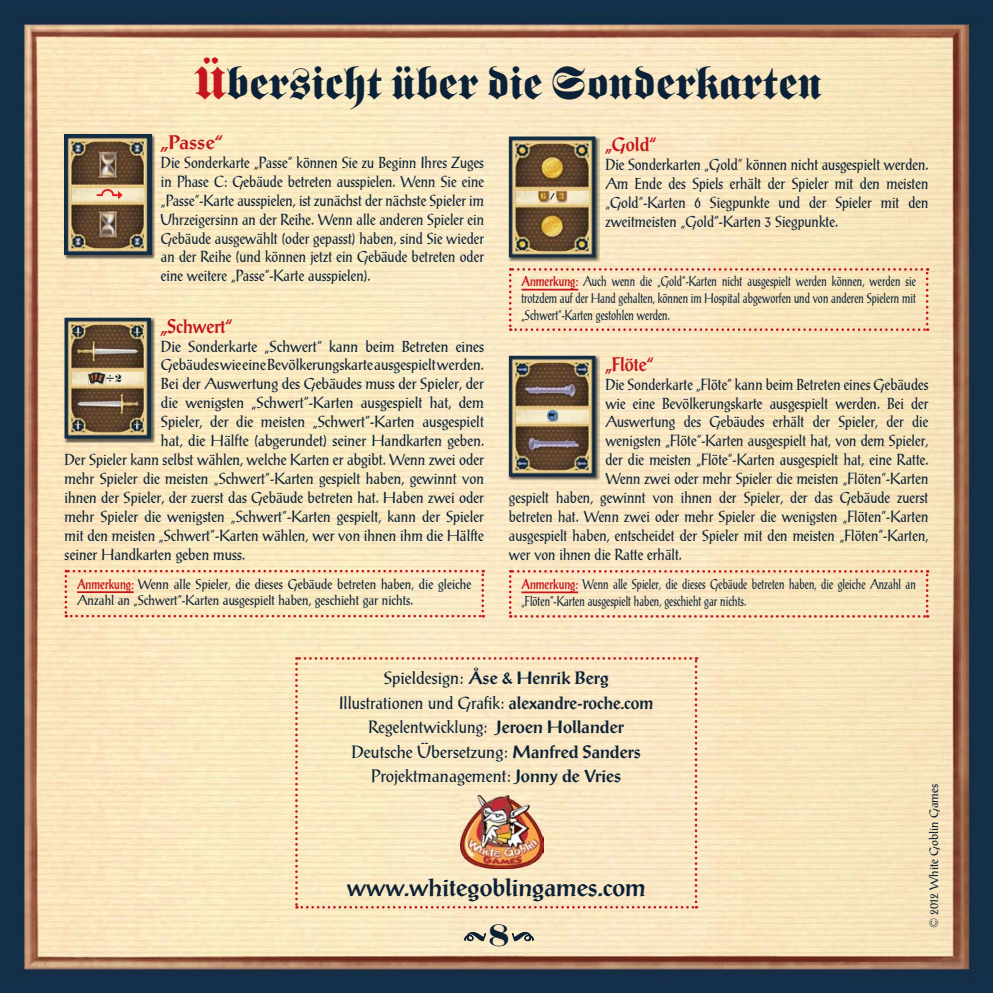
<style>
.page{position:relative;width:993px;height:993px;background:#fff}
.page>*{position:absolute;margin:0;border:0;box-sizing:border-box;transform-origin:0 0}
.t1{font:45.5px "Fette Fraktur";color:#0b2137}
.t2{font:31.5px "Fette Fraktur";color:#0b2137}
.t3{font:500 24.5px "Post Antiqua BE";color:#0b2137}
.t4{font:500 19.25px "Post Antiqua BE";color:#c4161c;scale:.9 1}
.t5{font:500 19.25px "Post Antiqua BE";color:#c4161c;scale:1.05 1}
.t6{font:17.5px/24.5px "Post Antiqua BE";color:#0b2137;text-align:center}
.t7{font:15.75px/18.9px "Post Antiqua BE";color:#0b2137;text-align:justify;scale:.9 1}
.t8{font:15.75px "Post Antiqua BE";color:#0b2137;scale:.93 1}
.t9{font:15.75px "Post Antiqua BE";color:#0b2137;scale:.95 1}
.t10{font:14px/16.8px "Post Antiqua BE";color:#0b2137;text-align:justify;scale:.75 1}
.t11{font:14px/16.8px "Post Antiqua BE";color:#0b2137;scale:.9 1}
.t12{font:12.25px "Post Antiqua BE";color:#0b2137}
.t13{font:10.67px "Fette Fraktur";color:#0b2137}
.s1{color:#c4161c}
.s2{font-weight:500;color:#c4161c}
.s3{font-weight:500}
</style>
<div class="page">
<img style="left:0;top:0;width:992px;height:992px">
<svg style="left:464px;top:931px;width:21px;height:10px"></svg>
<svg style="left:512px;top:931px;width:21px;height:10px"></svg>
<svg style="left:64px;top:569px;width:420px;height:48px;background:#f7dfb9"></svg>
<svg style="left:508px;top:268px;width:420px;height:63px;background:#f6dfba"></svg>
<svg style="left:508px;top:570px;width:420px;height:47px;background:#f6ddb8"></svg>
<img style="left:64px;top:317px;width:91px;height:125px">
<img style="left:64px;top:317px;width:87px;height:121px">
<svg style="left:88px;top:372px;width:26px;height:12px"></svg>
<img style="left:508px;top:136px;width:91px;height:125px">
<img style="left:508px;top:136px;width:87px;height:121px">
<svg style="left:538px;top:191px;width:29px;height:11px"></svg>
<img style="left:64px;top:133px;width:91px;height:125px">
<img style="left:64px;top:134px;width:87px;height:121px">
<svg style="left:95px;top:188px;width:28px;height:11px"></svg>
<img style="left:508px;top:355px;width:91px;height:125px">
<img style="left:508px;top:356px;width:87px;height:120px">
<svg style="left:547px;top:410px;width:11px;height:11px"></svg>
<svg style="left:295px;top:657px;width:402px;height:251px;background:#f8e6c1"></svg>
<img style="left:460px;top:794px;width:83px;height:74px">
<h1 class="t1" style="left:196px;top:57px;width:627px"><span class="s1">Ü</span>bersicht über die Sonderkarten</h1>
<p class="t5" style="left:161px;top:131px;width:60px">„Passe“</p>
<p class="t7" style="left:161px;top:153px;width:360px">Die Sonderkarte „Passe“ können Sie zu Beginn Ihres Zuges in Phase C: Gebäude betreten ausspielen. Wenn Sie eine „Passe“-Karte ausspielen, ist zunächst der nächste Spieler im Uhrzeigersinn an der Reihe. Wenn alle anderen Spieler ein Gebäude ausgewählt (oder gepasst) haben, sind Sie wieder an der Reihe (und können jetzt ein Gebäude betreten oder eine weitere „Passe“-Karte ausspielen).</p>
<p class="t4" style="left:161px;top:314px;width:81px">„Schwert“</p>
<p class="t9" style="left:161px;top:337px;width:341px">Die Sonderkarte „Schwert“ kann beim Betreten eines</p>
<p class="t9" style="left:161px;top:356px;width:341px">Gebäudes wie eine Bevölkerungskarte ausgespielt werden.</p>
<p class="t9" style="left:161px;top:375px;width:341px">Bei der Auswertung des Gebäudes muss der Spieler, der</p>
<p class="t9" style="left:161px;top:393px;width:341px">die wenigsten „Schwert“-Karten ausgespielt hat, dem</p>
<p class="t9" style="left:161px;top:412px;width:341px">Spieler, der die meisten „Schwert“-Karten ausgespielt</p>
<p class="t9" style="left:161px;top:431px;width:341px">hat, die Hälfte (abgerundet) seiner Handkarten geben.</p>
<p class="t8" style="left:64px;top:450px;width:452px">Der Spieler kann selbst wählen, welche Karten er abgibt. Wenn zwei oder</p>
<p class="t8" style="left:64px;top:469px;width:452px">mehr Spieler die meisten „Schwert“-Karten gespielt haben, gewinnt von</p>
<p class="t8" style="left:64px;top:488px;width:452px">ihnen der Spieler, der zuerst das Gebäude betreten hat. Haben zwei oder</p>
<p class="t8" style="left:64px;top:507px;width:452px">mehr Spieler die wenigsten „Schwert“-Karten gespielt, kann der Spieler</p>
<p class="t8" style="left:64px;top:526px;width:452px">mit den meisten „Schwert“-Karten wählen, wer von ihnen ihm die Hälfte</p>
<p class="t8" style="left:64px;top:545px;width:195px">seiner Handkarten geben muss.</p>
<p class="t11" style="left:77px;top:575px;width:439px"><span class="s2">Anmerkung:</span> Wenn alle Spieler, die dieses Gebäude betreten haben, die gleiche<br>Anzahl an „Schwert“-Karten ausgespielt haben, geschieht gar nichts.</p>
<p class="t13" style="left:115px;top:371px;width:8px">2</p>
<p class="t4" style="left:605px;top:133px;width:58px">„Gold“</p>
<p class="t7" style="left:605px;top:155px;width:360px">Die Sonderkarten „Gold“ können nicht ausgespielt werden.<br>Am Ende des Spiels erhält der Spieler mit den meisten „Gold“-Karten 6 Siegpunkte und der Spieler mit den zweitmeisten „Gold“-Karten 3 Siegpunkte.</p>
<p class="t10" style="left:521px;top:272px;width:527px"><span class="s2">Anmerkung:</span> Auch wenn die „Gold“-Karten nicht ausgespielt werden können, werden sie trotzdem auf der Hand gehalten, können im Hospital abgeworfen und von anderen Spielern mit „Schwert“-Karten gestohlen werden.</p>
<p class="t4" style="left:605px;top:352px;width:55px">„Flöte“</p>
<p class="t7" style="left:605px;top:374px;width:360px">Die Sonderkarte „Flöte“ kann beim Betreten eines Gebäudes</p>
<p class="t7" style="left:605px;top:393px;width:360px">wie eine Bevölkerungskarte ausgespielt werden. Bei der</p>
<p class="t7" style="left:605px;top:412px;width:360px">Auswertung des Gebäudes erhält der Spieler, der die</p>
<p class="t7" style="left:605px;top:431px;width:360px">wenigsten „Flöte“-Karten ausgespielt hat, von dem Spieler,</p>
<p class="t7" style="left:605px;top:450px;width:360px">der die meisten „Flöte“-Karten ausgespielt hat, eine Ratte.</p>
<p class="t7" style="left:605px;top:469px;width:360px">Wenn zwei oder mehr Spieler die meisten „Flöten“-Karten</p>
<p class="t7" style="left:508px;top:488px;width:467px">gespielt haben, gewinnt von ihnen der Spieler, der das Gebäude zuerst</p>
<p class="t7" style="left:508px;top:507px;width:467px">betreten hat. Wenn zwei oder mehr Spieler die wenigsten „Flöten“-Karten</p>
<p class="t7" style="left:508px;top:525px;width:467px">ausgespielt haben, entscheidet der Spieler mit den meisten „Flöten“-Karten,</p>
<p class="t7" style="left:508px;top:544px;width:193px">wer von ihnen die Ratte erhält.</p>
<p class="t10" style="left:521px;top:575px;width:527px"><span class="s2">Anmerkung:</span> Wenn alle Spieler, die dieses Gebäude betreten haben, die gleiche Anzahl an „Flöten“-Karten ausgespielt haben, geschieht gar nichts.</p>
<p class="t6" style="left:339px;top:665px;width:316px">Spieldesign: <span class="s3">Åse &amp; Henrik Berg<br></span>Illustrationen und Grafik: <span class="s3">alexandre-roche.com </span>Regelentwicklung: <span class="s3">Jeroen Hollander </span>Deutsche Übersetzung: <span class="s3">Manfred Sanders </span>Projektmanagement: <span class="s3">Jonny de Vries</span></p>
<h3 class="t3" style="left:347px;top:872px;width:300px">www.whitegoblingames.com</h3>
<h2 class="t2" style="left:488px;top:916px;width:22px">8</h2>
<p class="t12" style="left:926px;top:928px;width:146px;rotate:-90deg">© 2012 White Goblin Games</p>
</div>
